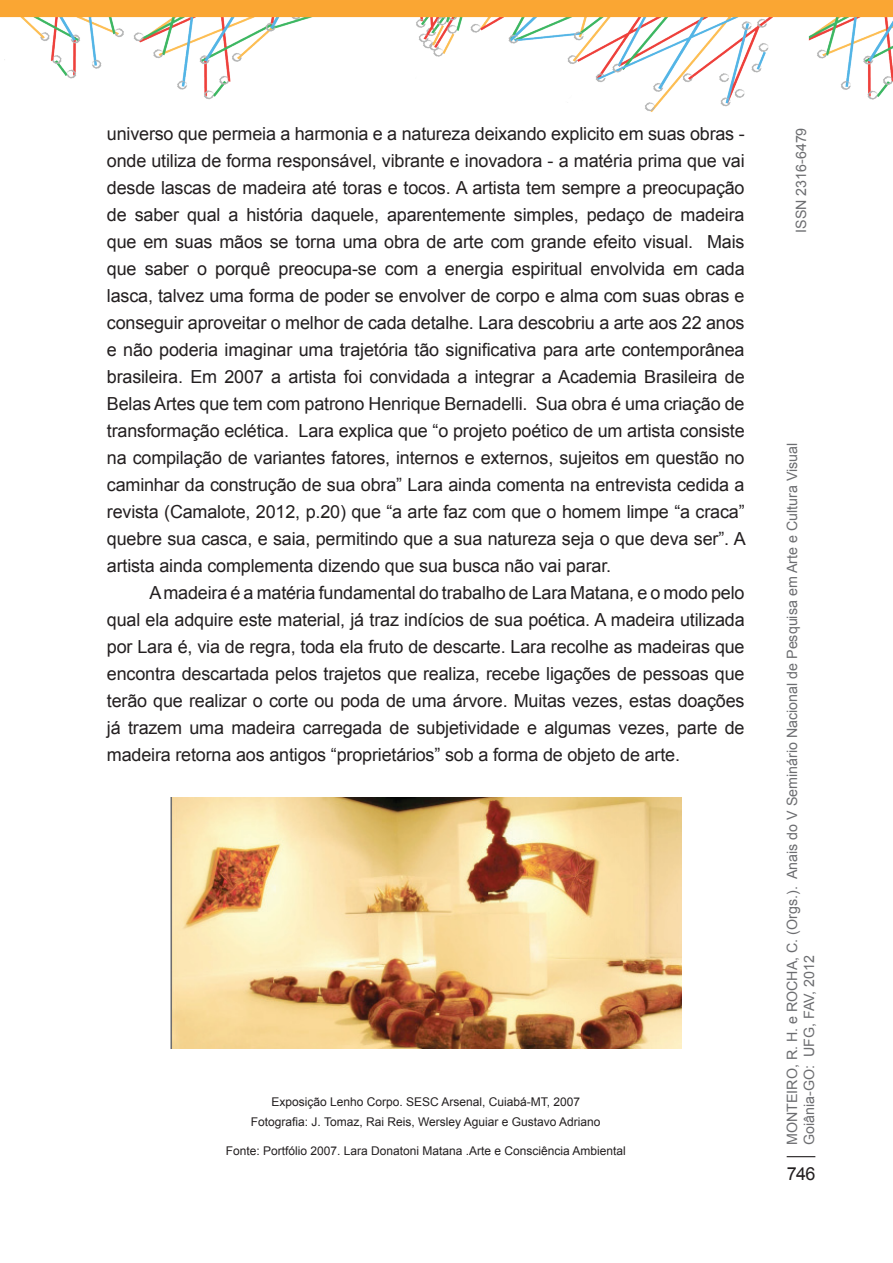
<style>
.page{position:relative;width:893px;height:1263px;background:#fff}
.page>*{position:absolute;margin:0;border:0;box-sizing:border-box;transform-origin:0 0}
.t1{font:18px/27px "Arial";letter-spacing:-.01em;color:#231f20;text-align:justify}
.t2{font:14.25px/17.1px "Arial";color:#6c6d70}
.t3{font:12px/20.7px "Arial";color:#231f20;text-align:center}
</style>
<div class="page">
<img style="left:0;top:0;width:893px;height:112px">
<svg style="left:787px;top:1156px;width:28px;height:1px"></svg>
<img style="left:170px;top:798px;width:511px;height:250px">
<p class="t1" style="left:107px;top:120px;width:640px">universo que permeia a harmonia e a natureza deixando explicito em suas obras - onde utiliza de forma responsável, vibrante e inovadora - a matéria prima que vai desde lascas de madeira até toras e tocos. A artista tem sempre a preocupação de saber qual a história daquele, aparentemente simples, pedaço de madeira que em suas mãos se torna uma obra de arte com grande efeito visual. Mais que saber o porquê preocupa-se com a energia espiritual envolvida em cada lasca, talvez uma forma de poder se envolver de corpo e alma com suas obras e conseguir aproveitar o melhor de cada detalhe. Lara descobriu a arte aos 22 anos e não poderia imaginar uma trajetória tão significativa para arte contemporânea brasileira. Em 2007 a artista foi convidada a integrar a Academia Brasileira de Belas Artes que tem com patrono Henrique Bernadelli. Sua obra é uma criação de transformação eclética. Lara explica que “o projeto poético de um artista consiste na compilação de variantes fatores, internos e externos, sujeitos em questão no caminhar da construção de sua obra” Lara ainda comenta na entrevista cedida a revista (Camalote, 2012, p.20) que “a arte faz com que o homem limpe “a craca” quebre sua casca, e saia, permitindo que a sua natureza seja o que deva ser”. A artista ainda complementa dizendo que sua busca não vai parar.</p>
<p class="t1" style="left:107px;top:579px;width:639px;text-indent:43px">A madeira é a matéria fundamental do trabalho de Lara Matana, e o modo pelo qual ela adquire este material, já traz indícios de sua poética. A madeira utilizada por Lara é, via de regra, toda ela fruto de descarte. Lara recolhe as madeiras que encontra descartada pelos trajetos que realiza, recebe ligações de pessoas que terão que realizar o corte ou poda de uma árvore. Muitas vezes, estas doações já trazem uma madeira carregada de subjetividade e algumas vezes, parte de madeira retorna aos antigos “proprietários” sob a forma de objeto de arte.</p>
<p class="t3" style="left:251px;top:1091px;width:351px">Exposição Lenho Corpo. SESC Arsenal, Cuiabá-MT, 2007<br>Fotografia: J. Tomaz, Rai Reis, Wersley Aguiar e Gustavo Adriano</p>
<p class="t3" style="left:226px;top:1141px;width:402px">Fonte: Portfólio 2007. Lara Donatoni Matana .Arte e Consciência Ambiental</p>
<p class="t2" style="left:793px;top:233px;width:107px;rotate:-90deg">I SSN 2316-6479</p>
<p class="t2" style="left:784px;top:1145px;width:704px;rotate:-90deg">Monteiro, R. H. e Rocha, C. (Orgs.). Anais do V Seminário Nacional de Pesquisa em Arte e Cultura Visual<br>Goiânia-GO: UFG, FAV, 2012</p>
<p class="t1" style="left:787px;top:1160px;width:30px">746</p>
</div>
